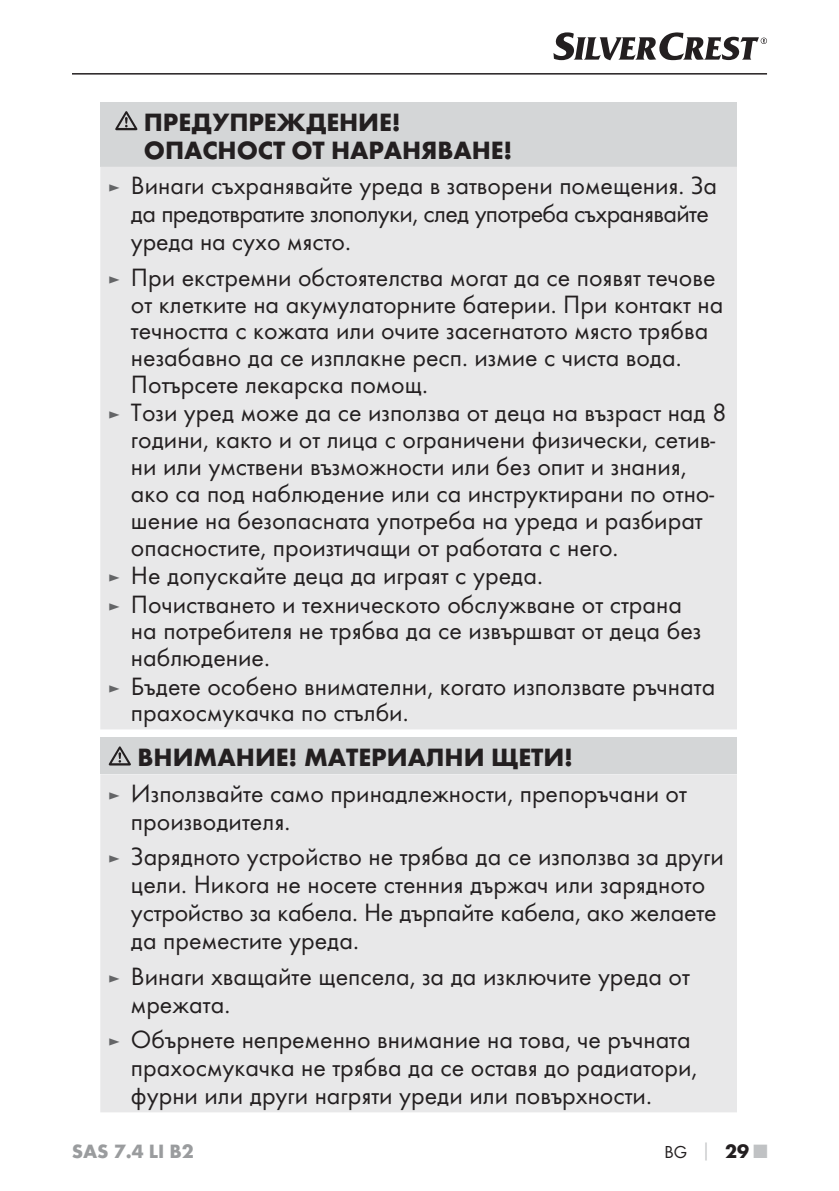
<style>
.page{position:relative;width:839px;height:1191px;background:#fff}
.page>*{position:absolute;margin:0;border:0;box-sizing:border-box;transform-origin:0 0}
.t1{font:26px/28px "Futura Boo";color:#231f20}
.t2{font:700 26px/28px "Futura";letter-spacing:-.005em;color:#231f20}
.t3{font:700 20px "Futura";color:#9a9c9e}
.t4{font:18px "Futura Boo";color:#231f20}
.s1{font-size:18px;color:#646567}
.s2{font-family:"Futura";font-weight:700;color:#c0c2c4}
.s3{font-family:"Futura";font-weight:700;font-size:20px}
.s4{font-family:"Futura";font-weight:700;font-size:20px;color:#c0c2c4}
</style>
<div class="page">
<hr style="left:72px;top:73px;width:695px;height:2px;background:#231f20">
<svg style="left:553px;top:32px;width:214px;height:28px"></svg>
<div style="left:100px;top:102px;width:637px;height:65px;background:#d4d6d7"></div>
<div style="left:100px;top:167px;width:637px;height:562px;background:#e8e8e9"></div>
<svg style="left:115px;top:111px;width:22px;height:19px"></svg>
<div style="left:100px;top:737px;width:637px;height:37px;background:#d4d6d7"></div>
<div style="left:100px;top:774px;width:637px;height:338px;background:#e8e8e9"></div>
<svg style="left:109px;top:746px;width:22px;height:19px"></svg>
<p class="t2" style="left:144px;top:110px;width:370px">ПРЕДУПРЕЖДЕНИЕ!<br>ОПАСНОСТ ОТ НАРАНЯВАНЕ!</p>
<p class="t1" style="left:131px;top:173px;width:588px;text-indent:-23px"><span class="s1">►</span> Винаги съхранявайте уреда в затворени помещения. За да предотвратите злополуки, след употреба съхранявайте уреда на сухо място.</p>
<p class="t1" style="left:108px;top:264px;width:609px"><span class="s1">►</span> При екстремни обстоятелства могат да се появят течове</p>
<p class="t1" style="left:131px;top:291px;width:594px">от клетките на акумулаторните батерии. При контакт на</p>
<p class="t1" style="left:131px;top:318px;width:579px">течността с кожата или очите засегнатото място трябва</p>
<p class="t1" style="left:131px;top:345px;width:552px">незабавно да се изплакне респ. измие с чиста вода.</p>
<p class="t1" style="left:131px;top:372px;width:299px">Потърсете лекарска помощ.</p>
<p class="t1" style="left:108px;top:400px;width:620px"><span class="s1">►</span> Този уред може да се използва от деца на възраст над 8</p>
<p class="t1" style="left:131px;top:427px;width:586px">години, както и от лица с ограничени физически, сетив-</p>
<p class="t1" style="left:131px;top:454px;width:557px">ни или умствени възможности или без опит и знания,</p>
<p class="t1" style="left:131px;top:481px;width:585px">ако са под наблюдение или са инструктирани по отно-</p>
<p class="t1" style="left:131px;top:507px;width:573px">шение на безопасната употреба на уреда и разбират</p>
<p class="t1" style="left:131px;top:534px;width:489px">опасностите, произтичащи от работата с него.</p>
<p class="t1" style="left:108px;top:563px;width:436px"><span class="s1">►</span> Не допускайте деца да играят с уреда.</p>
<p class="t1" style="left:108px;top:591px;width:575px"><span class="s1">►</span> Почистването и техническото обслужване от страна</p>
<p class="t1" style="left:131px;top:618px;width:572px">на потребителя не трябва да се извършват от деца без</p>
<p class="t1" style="left:131px;top:645px;width:140px">наблюдение.</p>
<p class="t1" style="left:108px;top:673px;width:609px"><span class="s1">►</span> Бъдете особено внимателни, когато използвате ръчната</p>
<p class="t1" style="left:131px;top:700px;width:279px">прахосмукачка по стълби.</p>
<p class="t2" style="left:137px;top:745px;width:437px">ВНИМАНИЕ! МАТЕРИАЛНИ ЩЕТИ!</p>
<p class="t1" style="left:131px;top:780px;width:558px;text-indent:-23px"><span class="s1">►</span> Използвайте само принадлежности, препоръчани от производителя.</p>
<p class="t1" style="left:131px;top:844px;width:594px;text-indent:-23px"><span class="s1">►</span> Зарядното устройство не трябва да се използва за други цели. Никога не носете стенния държач или зарядното устройство за кабела. Не дърпайте кабела, ако желаете да преместите уреда.</p>
<p class="t1" style="left:131px;top:963px;width:560px;text-indent:-23px"><span class="s1">►</span> Винаги хващайте щепсела, за да изключите уреда от мрежата.</p>
<p class="t1" style="left:131px;top:1027px;width:568px;text-indent:-23px"><span class="s1">►</span> Обърнете непременно внимание на това, че ръчната прахосмукачка не трябва да се оставя до радиатори, фурни или други нагряти уреди или повърхности.</p>
<p class="t3" style="left:72px;top:1143px;width:123px">SAS 7.4 LI B2</p>
<p class="t4" style="left:665px;top:1143px;width:104px">BG <span class="s2">│</span> <span class="s3">29</span> <span class="s4">■</span></p>
</div>
